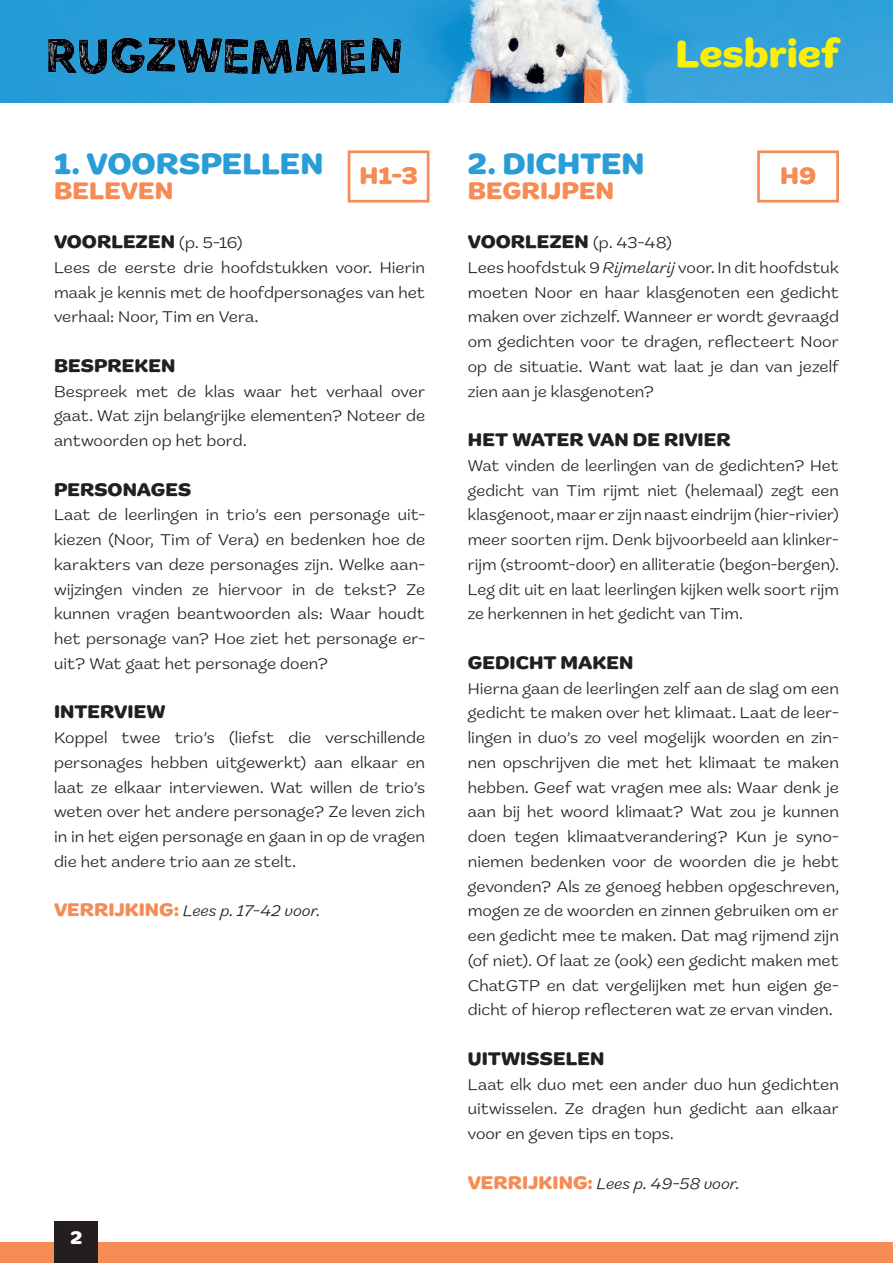
<style>
.page{position:relative;width:893px;height:1263px;background:#fff}
.page>*{position:absolute;margin:0;border:0;box-sizing:border-box;transform-origin:0 0}
.t1{font:700 40.5px "Marigny";color:#fbef04}
.t2{font:700 31.5px "Marigny";color:#299dd8}
.t3{font:700 25.65px "Marigny";color:#f68b54}
.t4{font:700 25.5px "Marigny";color:#f68b54}
.t5{font:700 19.5px "Marigny";color:#231f20}
.t6{font:700 19.5px "Marigny";color:#fff}
.t7{font:16.5px/24.8px "Marigny";color:#231f20;text-align:justify}
.t8{font:italic 16.5px "Marigny";letter-spacing:.005em;color:#231f20}
.s1{font-weight:400;font-size:16.5px}
.s2{font-weight:700;font-style:normal;font-size:19.5px;color:#f68b54}
.s3{font-style:italic}
</style>
<div class="page">
<div style="left:0;top:1242px;width:893px;height:21px;background:#f68b54"></div>
<img style="left:0;top:0;width:893px;height:102px">
<img style="left:47px;top:24px;width:445px;height:54px">
<div style="left:348px;top:150px;width:81px;height:53px;border:3px solid #f68b54"></div>
<div style="left:757px;top:150px;width:82px;height:53px;border:3px solid #f68b54"></div>
<div style="left:54px;top:1222px;width:44px;height:41px;background:#231f20"></div>
<h1 class="t1" style="left:676px;top:29px;width:165px">Lesbrief</h1>
<h2 class="t2" style="left:54px;top:145px;width:271px">1. VOORSPELLEN</h2>
<h3 class="t4" style="left:54px;top:175px;width:121px">BELEVEN</h3>
<p class="t5" style="left:54px;top:230px;width:190px">VOORLEZEN <span class="s1">(p. 5-16)</span></p>
<p class="t7" style="left:54px;top:255px;width:373px">Lees de eerste drie hoofdstukken voor. Hierin maak je kennis met de hoofdpersonages van het verhaal: Noor, Tim en Vera.</p>
<p class="t5" style="left:54px;top:354px;width:123px">BESPREKEN</p>
<p class="t7" style="left:54px;top:379px;width:373px">Bespreek met de klas waar het verhaal over gaat. Wat zijn belangrijke elementen? Noteer de antwoorden op het bord.</p>
<p class="t5" style="left:54px;top:477px;width:139px">PERSONAGES</p>
<p class="t7" style="left:54px;top:502px;width:373px">Laat de leerlingen in trio’s een personage uit&shy;kiezen (Noor, Tim of Vera) en bedenken hoe de karakters van deze personages zijn. Welke aan&shy;wijzingen vinden ze hiervoor in de tekst? Ze kunnen vragen beantwoorden als: Waar houdt het personage van? Hoe ziet het personage er&shy;uit? Wat gaat het personage doen?</p>
<p class="t5" style="left:54px;top:700px;width:113px">INTERVIEW</p>
<p class="t7" style="left:54px;top:725px;width:373px">Koppel twee trio’s (liefst die verschillende personages hebben uitgewerkt) aan elkaar en laat ze elkaar interviewen. Wat willen de trio’s weten over het andere personage? Ze leven zich in in het eigen personage en gaan in op de vragen die het andere trio aan ze stelt.</p>
<p class="t8" style="left:54px;top:901px;width:268px"><span class="s2">VERRIJKING:</span> Lees p. 17-42 voor.</p>
<h2 class="t2" style="left:468px;top:145px;width:178px">2. DICHTEN</h2>
<h3 class="t4" style="left:468px;top:175px;width:148px">BEGRIJPEN</h3>
<p class="t5" style="left:468px;top:230px;width:206px">VOORLEZEN <span class="s1">(p. 43-48)</span></p>
<p class="t7" style="left:468px;top:255px;width:373px">Lees hoofdstuk 9 <span class="s3">Rijmelarij</span> voor. In dit hoofdstuk moeten Noor en haar klasgenoten een gedicht maken over zichzelf. Wanneer er wordt gevraagd om gedichten voor te dragen, reflecteert Noor op de situatie. Want wat laat je dan van jezelf zien aan je klasgenoten?</p>
<p class="t5" style="left:468px;top:428px;width:265px">HET WATER VAN DE RIVIER</p>
<p class="t7" style="left:468px;top:453px;width:373px">Wat vinden de leerlingen van de gedichten? Het gedicht van Tim rijmt niet (helemaal) zegt een klasgenoot, maar er zijn naast eindrijm (hier-rivier) meer soorten rijm. Denk bijvoorbeeld aan klinker&shy;rijm (stroomt-door) en alliteratie (begon-bergen).<br>Leg dit uit en laat leerlingen kijken welk soort rijm ze herkennen in het gedicht van Tim.</p>
<p class="t5" style="left:468px;top:651px;width:167px">GEDICHT MAKEN</p>
<p class="t7" style="left:468px;top:676px;width:373px">Hierna gaan de leerlingen zelf aan de slag om een gedicht te maken over het klimaat. Laat de leer&shy;lingen in duo’s zo veel mogelijk woorden en zin&shy;nen opschrijven die met het klimaat te maken hebben. Geef wat vragen mee als: Waar denk je aan bij het woord klimaat? Wat zou je kunnen doen tegen klimaatverandering? Kun je syno&shy;niemen bedenken voor de woorden die je hebt gevonden? Als ze genoeg hebben opgeschreven, mogen ze de woorden en zinnen gebruiken om er een gedicht mee te maken. Dat mag rijmend zijn (of niet). Of laat ze (ook) een gedicht maken met ChatGTP en dat vergelijken met hun eigen ge&shy;dicht of hierop reflecteren wat ze ervan vinden.</p>
<p class="t5" style="left:468px;top:1047px;width:138px">UITWISSELEN</p>
<p class="t7" style="left:468px;top:1072px;width:373px">Laat elk duo met een ander duo hun gedichten uitwisselen. Ze dragen hun gedicht aan elkaar voor en geven tips en tops.</p>
<p class="t8" style="left:468px;top:1173px;width:273px"><span class="s2">VERRIJKING:</span> Lees p. 49-58 voor.</p>
<h3 class="t3" style="left:360px;top:161px;width:59px">H1-3</h3>
<h3 class="t3" style="left:780px;top:161px;width:37px">H9</h3>
<p class="t6" style="left:71px;top:1226px;width:13px">2</p>
</div>
